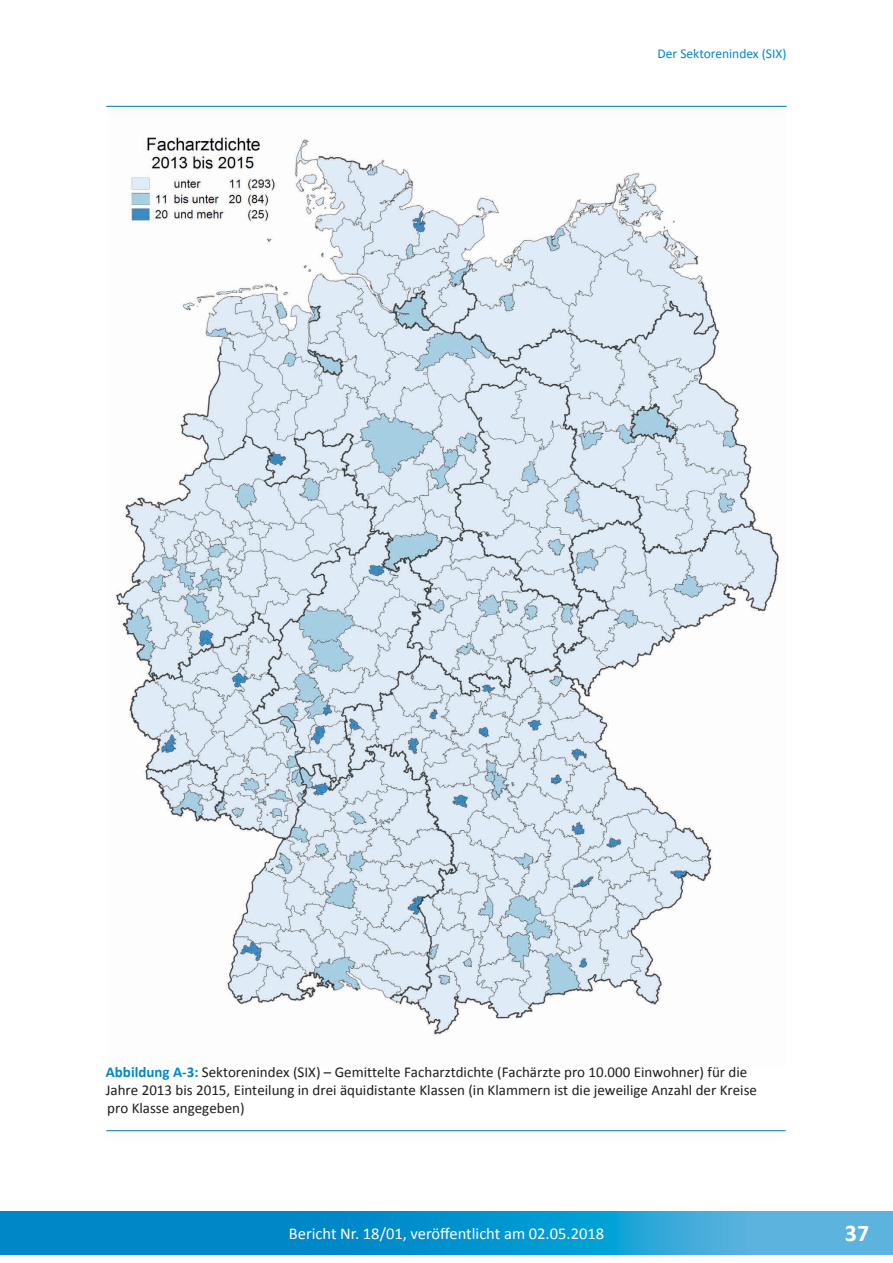
<style>
.page{position:relative;width:893px;height:1263px;background:#fff}
.page>*{position:absolute;margin:0;border:0;box-sizing:border-box;transform-origin:0 0}
.t1{font:700 24px "Calibri";color:#fff}
.t2{font:16.5px "Calibri";color:#fff}
.t3{font:15px/18px "Calibri";color:#1d1d1b}
.t4{font:13.5px "Calibri";color:#0087c8}
.s1{font-weight:700;color:#0087c8}
</style>
<div class="page">
<svg style="left:0;top:1212px;width:893px;height:42px;background:#1797d0"></svg>
<div style="left:98px;top:1125px;width:695px;height:19px;background:#1d1d1b;opacity:.2"></div>
<hr style="left:106px;top:1130px;width:680px;height:1px;background:#0077b0">
<img style="left:115px;top:137px;width:666px;height:899px">
<div style="left:98px;top:101px;width:696px;height:19px;background:#1d1d1b;opacity:.2"></div>
<hr style="left:106px;top:106px;width:681px;height:1px;background:#0077b0">
<p class="t4" style="left:658px;top:45px;width:131px">Der Sektorenindex (SIX)</p>
<p class="t3" style="left:106px;top:1063px;width:653px"><span class="s1">Abbildung A-3:</span> Sektorenindex (SIX) – Gemittelte Facharztdichte (Fachärzte pro 10.000 Einwohner) für die<br>Jahre 2013 bis 2015, Einteilung in drei äquidistante Klassen (in Klammern ist die jeweilige Anzahl der Kreise pro Klasse angegeben)</p>
<p class="t2" style="left:289px;top:1223px;width:317px">Bericht Nr. 18/01, veröffentlicht am 02.05.2018</p>
<h1 class="t1" style="left:845px;top:1218px;width:26px">37</h1>
</div>
